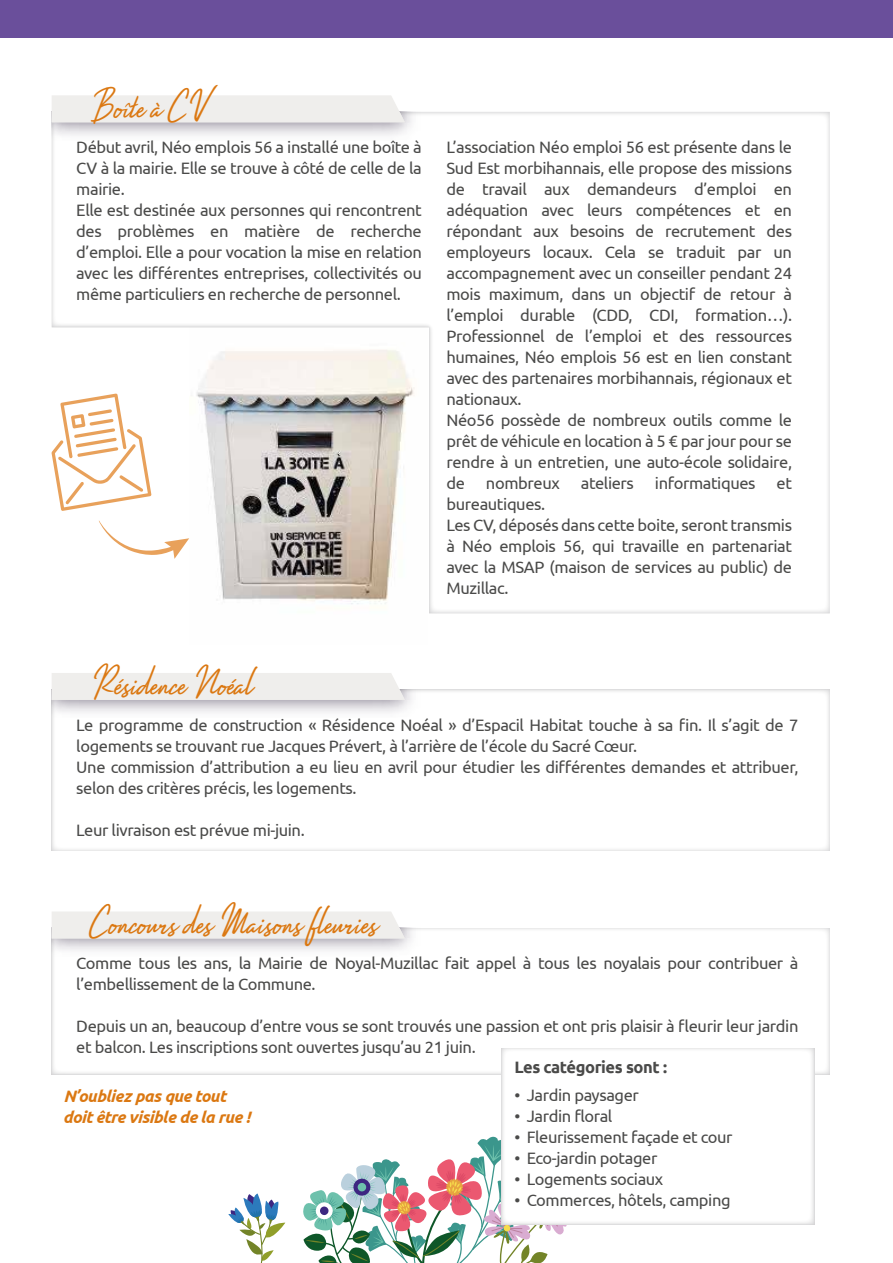
<style>
.page{position:relative;width:893px;height:1263px;background:#fff}
.page>*{position:absolute;margin:0;border:0;box-sizing:border-box;transform-origin:0 0}
.t1{font:italic 42.45px "Impossible";color:#db7812}
.t2{font:16.5px/21px "Ubuntu";letter-spacing:-.025em;color:#4a4a49}
.t3{font:italic 700 16.5px/21px "Ubuntu";letter-spacing:-.025em;color:#db7812}
.t4{font:700 16.5px "Ubuntu";letter-spacing:-.025em;color:#4a4a49}
</style>
<div class="page">
<svg style="left:303px;top:1136px;width:268px;height:127px"></svg>
<svg style="left:228px;top:1193px;width:57px;height:70px"></svg>
<div style="left:0;top:0;width:893px;height:38px;background:#6a4f9b"></div>
<svg style="left:52px;top:112px;width:778px;height:501px"></svg>
<img style="left:52px;top:112px;width:377px;height:28px">
<div style="left:52px;top:95px;width:353px;height:27px;background:#efeeec"></div>
<div style="left:52px;top:673px;width:353px;height:27px;background:#efeeec"></div>
<div style="left:52px;top:912px;width:353px;height:26px;background:#efeeec"></div>
<svg style="left:51px;top:393px;width:101px;height:118px"></svg>
<svg style="left:99px;top:521px;width:90px;height:38px"></svg>
<div style="left:502px;top:1048px;width:313px;height:176px;background:#fff"></div>
<h1 class="t1" style="left:87px;top:75px;width:117px">Boîte à CV</h1>
<p class="t2" style="left:76px;top:136px;width:347px">Début avril, Néo emplois 56 a installé une boîte à CV à la mairie. Elle se trouve à côté de celle de la mairie.<br>Elle est destinée aux personnes qui rencontrent des problèmes en matière de recherche d’emploi. Elle a pour vocation la mise en relation avec les différentes entreprises, collectivités ou même particuliers en recherche de personnel.</p>
<p class="t2" style="left:446px;top:136px;width:347px">L’association Néo emploi 56 est présente dans le Sud Est morbihannais, elle propose des missions de travail aux demandeurs d’emploi en adéquation avec leurs compétences et en répondant aux besoins de recrutement des employeurs locaux. Cela se traduit par un accompagnement avec un conseiller pendant 24 mois maximum, dans un objectif de retour à l’emploi durable (CDD, CDI, formation…).<br>Professionnel de l’emploi et des ressources humaines, Néo emplois 56 est en lien constant avec des partenaires morbihannais, régionaux et nationaux.<br>Néo56 possède de nombreux outils comme le prêt de véhicule en location à 5 € par jour pour se rendre à un entretien, une auto-école solidaire, de</p>
<p class="t2" style="left:486px;top:472px;width:75px">nombreux</p>
<p class="t2" style="left:581px;top:472px;width:55px">ateliers</p>
<p class="t2" style="left:655px;top:472px;width:102px">informatiques</p>
<p class="t2" style="left:777px;top:472px;width:17px">et</p>
<p class="t2" style="left:446px;top:493px;width:347px">bureautiques.<br>Les CV, déposés dans cette boite, seront transmis à Néo emplois 56, qui travaille en partenariat avec la MSAP (maison de services au public) de Muzillac.</p>
<h1 class="t1" style="left:87px;top:653px;width:164px">Résidence Noéal</h1>
<p class="t2" style="left:76px;top:714px;width:724px">Le programme de construction « Résidence Noéal » d’Espacil Habitat touche à sa fin. Il s’agit de 7 logements se trouvant rue Jacques Prévert, à l’arrière de l’école du Sacré Cœur.<br>Une commission d’attribution a eu lieu en avril pour étudier les différentes demandes et attribuer, selon des critères précis, les logements.</p>
<p class="t2" style="left:76px;top:819px;width:230px">Leur livraison est prévue mi-juin.</p>
<h1 class="t1" style="left:87px;top:891px;width:289px">Concours des Maisons fleuries</h1>
<p class="t2" style="left:76px;top:952px;width:724px">Comme tous les ans, la Mairie de Noyal-Muzillac fait appel à tous les noyalais pour contribuer à l’embellissement de la Commune.</p>
<p class="t2" style="left:76px;top:1015px;width:724px">Depuis un an, beaucoup d’entre vous se sont trouvés une passion et ont pris plaisir à fleurir leur jardin et balcon. Les inscriptions sont ouvertes jusqu’au 21 juin.</p>
<p class="t3" style="left:63px;top:1085px;width:189px">N’oubliez pas que tout doit être visible de la rue !</p>
<p class="t4" style="left:514px;top:1057px;width:154px">Les catégories sont :</p>
<p class="t2" style="left:514px;top:1084px;width:126px">• Jardin paysager</p>
<p class="t2" style="left:514px;top:1105px;width:100px">• Jardin floral</p>
<p class="t2" style="left:514px;top:1126px;width:220px">• Fleurissement façade et cour</p>
<p class="t2" style="left:514px;top:1147px;width:145px">• Eco-jardin potager</p>
<p class="t2" style="left:514px;top:1168px;width:151px">• Logements sociaux</p>
<p class="t2" style="left:514px;top:1189px;width:218px">• Commerces, hôtels, camping</p>
</div>
